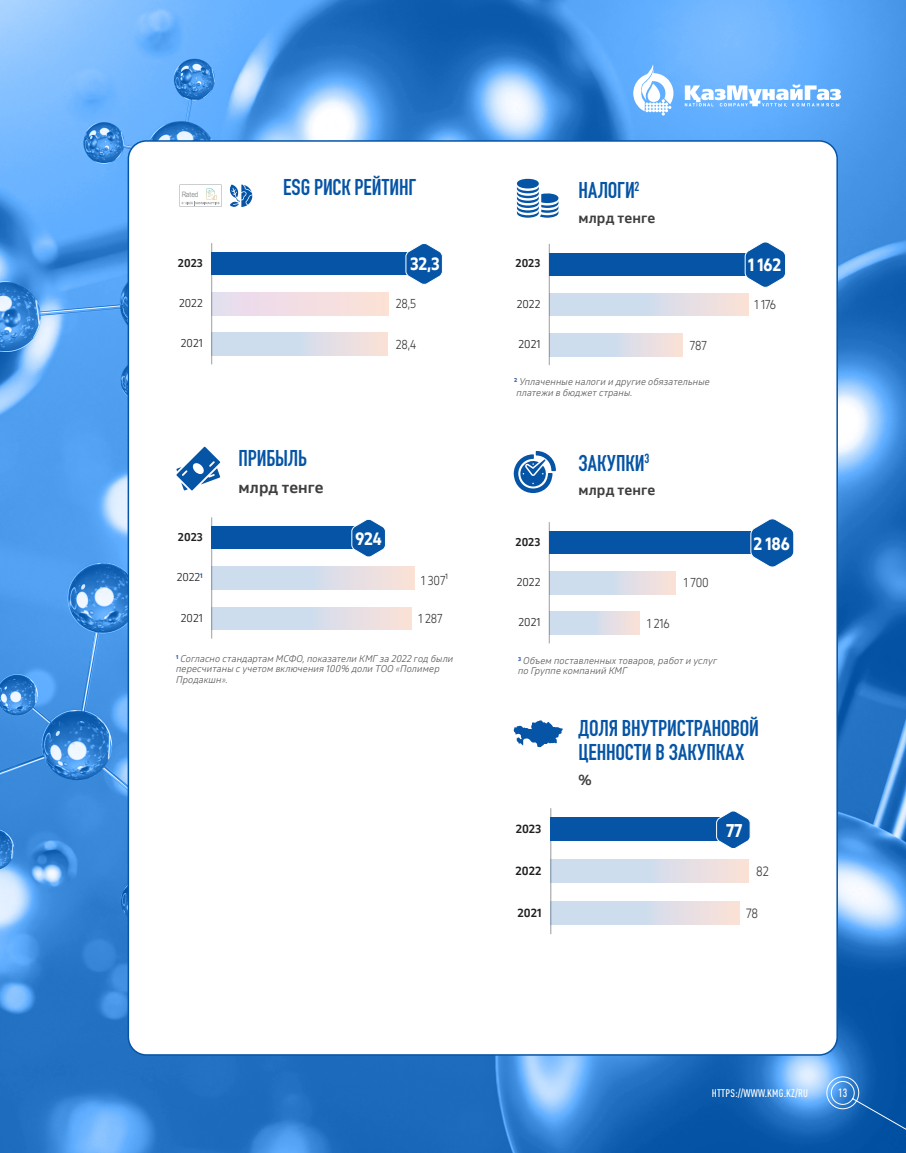
<style>
.page{position:relative;width:906px;height:1153px;background:#fff}
.page>*{position:absolute;margin:0;border:0;box-sizing:border-box;transform-origin:0 0}
.t1{font:700 22.5px/24px "DIN Condensed";letter-spacing:-.005em;color:#0554a5}
.t2{font:800 17.1px "November LCG";color:#fff;scale:.9 1}
.t3{font:800 16.5px "November LCG";letter-spacing:-.01em;color:#fff;scale:.9 1}
.t4{font:700 15px "November LCG";letter-spacing:.01em;color:#3e3e3f}
.t5{font:700 13.5px "November LCG";letter-spacing:.015em;color:#3e3e3f}
.t6{font:300 12.45px "November LCG";color:#3e3e3f;scale:.9 1}
.t7{font:300 12px "November LCG";letter-spacing:-.01em;color:#3e3e3f;scale:.9 1}
.t8{font:500 condensed 11.85px "DIN Pro";color:#fff}
.t9{font:500 condensed 10.95px "DIN Pro";letter-spacing:.02em;color:#fff}
.t10{font:700 10.95px "November LCG";color:#231f20}
.t11{font:300 10.5px "November LCG";color:#231f20}
.t12{font:700 10.5px "November LCG";color:#231f20}
.t13{font:italic 300 9px/10.8px "November LCG";letter-spacing:.02em;color:#57585a}
.t14{font:7.5px "Arial";letter-spacing:-.02em;color:#939598;scale:.88 1}
.s1{font-size:15px}
</style>
<div class="page">
<img style="left:0;top:0;width:906px;height:1152px">
<div style="left:128px;top:141px;width:709px;height:913px;background:#fff;border-radius:18px"></div>
<svg style="left:514px;top:451px;width:42px;height:42px"></svg>
<svg style="left:176px;top:446px;width:44px;height:44px"></svg>
<svg style="left:513px;top:720px;width:50px;height:27px"></svg>
<hr style="left:211px;top:243px;width:1px;height:121px;background:#a8a9ad">
<div style="left:212px;top:252px;width:198px;height:22px;background:#0554a5"></div>
<div style="left:212px;top:292px;width:176px;height:23px;background:linear-gradient(to right,#e6dcf0,#fde1d6)"></div>
<div style="left:212px;top:333px;width:176px;height:22px;background:linear-gradient(to right,#c1dcf3,#f3e0dc)"></div>
<svg style="left:405px;top:243px;width:38px;height:42px"></svg>
<hr style="left:211px;top:517px;width:1px;height:121px;background:#a8a9ad">
<div style="left:212px;top:526px;width:143px;height:23px;background:#0554a5"></div>
<div style="left:212px;top:566px;width:202px;height:23px;background:linear-gradient(to right,#c1dcf3,#f3e0dc)"></div>
<div style="left:212px;top:607px;width:199px;height:22px;background:linear-gradient(to right,#c1dcf3,#f4e0dc)"></div>
<svg style="left:351px;top:519px;width:35px;height:38px"></svg>
<svg style="left:179px;top:184px;width:43px;height:23px"></svg>
<svg style="left:229px;top:184px;width:23px;height:23px"></svg>
<hr style="left:549px;top:244px;width:1px;height:121px;background:#a8a9ad">
<div style="left:549px;top:253px;width:197px;height:22px;background:#0554a5"></div>
<div style="left:549px;top:293px;width:199px;height:23px;background:linear-gradient(to right,#c1dcf3,#f3e0dc)"></div>
<div style="left:549px;top:333px;width:133px;height:23px;background:linear-gradient(to right,#c1dcf3,#f3e0dd)"></div>
<svg style="left:744px;top:242px;width:42px;height:46px"></svg>
<hr style="left:549px;top:522px;width:1px;height:121px;background:#a8a9ad">
<div style="left:549px;top:531px;width:234px;height:22px;background:#0554a5"></div>
<div style="left:549px;top:571px;width:127px;height:23px;background:linear-gradient(to right,#c1dcf3,#f3e0dd)"></div>
<div style="left:549px;top:612px;width:91px;height:22px;background:linear-gradient(to right,#c1dcf3,#f3e0dd)"></div>
<svg style="left:750px;top:518px;width:44px;height:49px"></svg>
<hr style="left:550px;top:808px;width:1px;height:126px;background:#a8a9ad">
<div style="left:551px;top:817px;width:186px;height:23px;background:#0554a5"></div>
<div style="left:551px;top:859px;width:198px;height:23px;background:linear-gradient(to right,#c1dcf3,#f3e0dc)"></div>
<div style="left:551px;top:901px;width:188px;height:23px;background:linear-gradient(to right,#c1dcf3,#f3e0dc)"></div>
<svg style="left:716px;top:811px;width:35px;height:38px"></svg>
<svg style="left:517px;top:178px;width:41px;height:40px"></svg>
<div style="left:826px;top:1076px;width:33px;height:32px;border:1px solid #fff;border-radius:50%"></div>
<svg style="left:831px;top:1080px;width:75px;height:56px"></svg>
<svg style="left:633px;top:64px;width:40px;height:51px"></svg>
<svg style="left:685px;top:84px;width:156px;height:23px"></svg>
<p class="t14" style="left:182px;top:189px;width:21px">Rated</p>
<h1 class="t1" style="left:283px;top:175px;width:134px">ESG РИСК РЕЙТИНГ</h1>
<h1 class="t1" style="left:578px;top:178px;width:62px">НАЛОГИ<sup>2</sup></h1>
<h3 class="t5" style="left:578px;top:207px;width:78px">млрд тенге</h3>
<p class="t12" style="left:178px;top:254px;width:26px">2023</p>
<h3 class="t3" style="left:410px;top:251px;width:35px">32,3</h3>
<h3 class="t7" style="left:396px;top:294px;width:24px">28,5</h3>
<h3 class="t7" style="left:396px;top:335px;width:24px">28,4</h3>
<p class="t11" style="left:179px;top:295px;width:25px">2022</p>
<p class="t11" style="left:181px;top:335px;width:23px">2021</p>
<p class="t12" style="left:515px;top:255px;width:26px">2023</p>
<h3 class="t3" style="left:748px;top:251px;width:38px">1 162</h3>
<h3 class="t7" style="left:754px;top:295px;width:26px">1 176</h3>
<h3 class="t7" style="left:690px;top:336px;width:20px">787</h3>
<p class="t11" style="left:517px;top:295px;width:25px">2022</p>
<p class="t11" style="left:518px;top:336px;width:23px">2021</p>
<p class="t13" style="left:514px;top:376px;width:197px"><sup>2</sup> Уплаченные налоги и другие обязательные платежи в бюджет страны.</p>
<h1 class="t1" style="left:239px;top:446px;width:74px">ПРИБЫЛЬ<sup>1</sup></h1>
<h3 class="t4" style="left:239px;top:474px;width:86px">млрд тенге</h3>
<h1 class="t1" style="left:578px;top:450px;width:72px">ЗАКУПКИ<sup>3</sup></h1>
<h3 class="t5" style="left:578px;top:479px;width:78px">млрд тенге</h3>
<p class="t12" style="left:178px;top:528px;width:26px">2023</p>
<h3 class="t3" style="left:355px;top:525px;width:31px">924</h3>
<p class="t11" style="left:177px;top:569px;width:28px">2022<sup>1</sup></p>
<p class="t11" style="left:181px;top:609px;width:23px">2021</p>
<h3 class="t7" style="left:421px;top:570px;width:32px">1 307<span class="s1">1</span></h3>
<h3 class="t7" style="left:418px;top:609px;width:28px">1 287</h3>
<p class="t12" style="left:515px;top:533px;width:26px">2023</p>
<h3 class="t3" style="left:753px;top:529px;width:42px">2 186</h3>
<h3 class="t7" style="left:684px;top:573px;width:29px">1 700</h3>
<h3 class="t7" style="left:647px;top:614px;width:27px">1 216</h3>
<p class="t11" style="left:517px;top:574px;width:25px">2022</p>
<p class="t11" style="left:518px;top:614px;width:23px">2021</p>
<p class="t13" style="left:176px;top:652px;width:279px"><sup>1</sup> Согласно стандартам МСФО, показатели КМГ за 2022 год были пересчитаны с учетом включения 100% доли ТОО «Полимер<br>Продакшн».</p>
<p class="t13" style="left:518px;top:654px;width:200px"><sup>3</sup> Объем поставленных товаров, работ и услуг по Группе компаний КМГ</p>
<h1 class="t1" style="left:578px;top:716px;width:182px">ДОЛЯ ВНУТРИСТРАНОВОЙ<br>ЦЕННОСТИ В ЗАКУПКАХ</h1>
<h3 class="t5" style="left:578px;top:769px;width:15px">%</h3>
<p class="t10" style="left:516px;top:819px;width:27px">2023</p>
<h2 class="t2" style="left:726px;top:816px;width:20px">77</h2>
<p class="t10" style="left:515px;top:861px;width:27px">2022</p>
<p class="t10" style="left:517px;top:903px;width:26px">2021</p>
<h3 class="t6" style="left:756px;top:861px;width:16px">82</h3>
<h3 class="t6" style="left:746px;top:903px;width:15px">78</h3>
<p class="t9" style="left:712px;top:1084px;width:98px">HTTPS://WWW.KMG.KZ/RU</p>
<h3 class="t8" style="left:838px;top:1083px;width:11px">13</h3>
</div>
